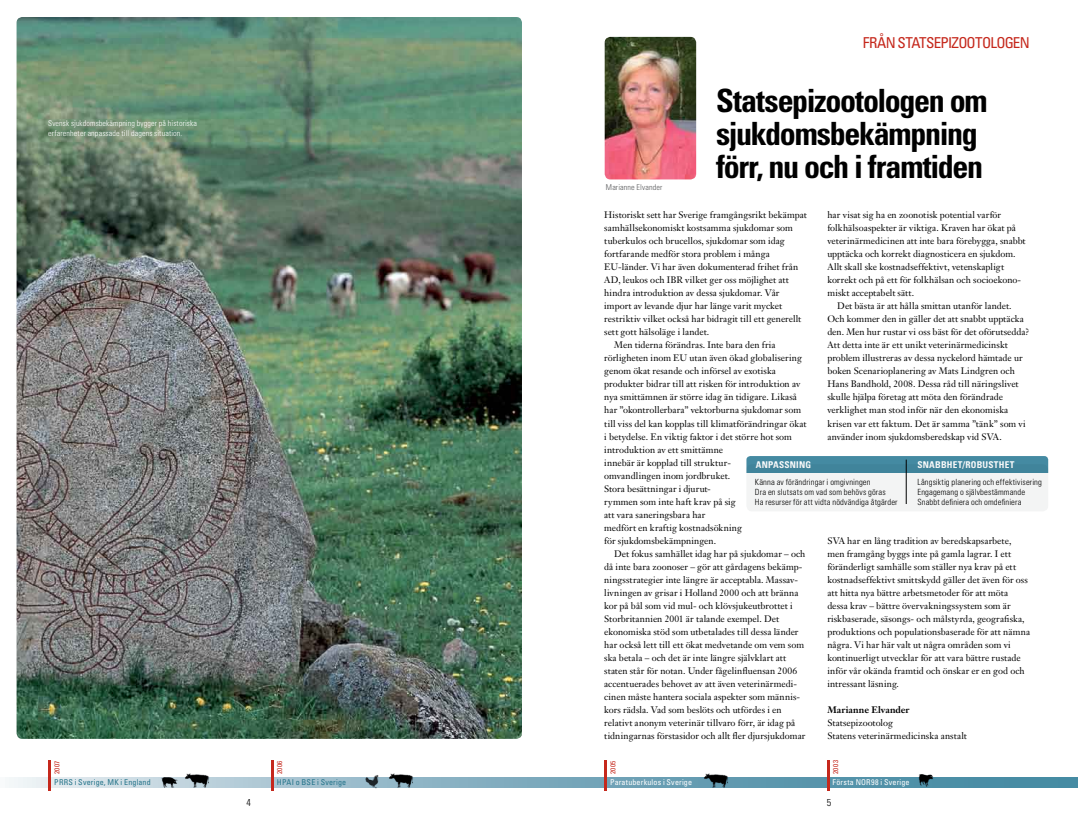
<style>
.page{position:relative;width:1078px;height:823px;background:#fff}
.page>*{position:absolute;margin:0;border:0;box-sizing:border-box;transform-origin:0 0}
.t1{font:700 condensed 32px/33px "Univers";letter-spacing:-.04em;color:#000}
.t2{font:condensed 15px "Univers";letter-spacing:-.045em;color:#c5281c}
.t3{font:300 condensed 10px "Univers";color:#000}
.t4{font:9.3px/13px "Janson Text";letter-spacing:.005em;color:#000}
.t5{font:700 condensed 9.3px "Univers";letter-spacing:.015em;color:#fff}
.t6{font:700 9.3px "Janson Text";letter-spacing:.005em;color:#000}
.t7{font:300 condensed 8.5px "Univers";letter-spacing:.015em;color:#000}
.t8{font:300 condensed 8px/10px "Univers";letter-spacing:.015em;color:#fff}
.t9{font:condensed 8px "Univers";letter-spacing:.025em;color:#fff}
.t10{font:condensed 8px "Univers";letter-spacing:.02em;color:#237389}
.t11{font:300 condensed 8px "Univers";letter-spacing:.02em;color:#58595b}
.t12{font:condensed 7px "Univers";letter-spacing:.065em;color:#c5281c}
.s1{color:#fff}
</style>
<div class="page">
<svg style="left:746px;top:456px;width:301px;height:11px;background:#458aa2"></svg>
<svg style="left:746px;top:464px;width:301px;height:47px;fill:#f3f4f4"></svg>
<hr style="left:905px;top:459px;width:1px;height:44px;background:#000">
<img style="left:604px;top:37px;width:92px;height:142px">
<img style="left:17px;top:17px;width:505px;height:721px">
<svg style="left:9px;top:776px;width:1068px;height:10px;background:#8fb6c6"></svg>
<hr style="left:604px;top:759px;width:3px;height:30px;background:#c5281c">
<hr style="left:826px;top:760px;width:3px;height:30px;background:#c5281c">
<hr style="left:48px;top:759px;width:3px;height:30px;background:#c5281c">
<hr style="left:271px;top:759px;width:3px;height:30px;background:#c5281c">
<img style="left:158px;top:776px;width:22px;height:12px">
<img style="left:362px;top:775px;width:20px;height:14px">
<img style="left:914px;top:774px;width:22px;height:13px">
<img style="left:184px;top:773px;width:26px;height:15px">
<img style="left:387px;top:773px;width:26px;height:15px">
<img style="left:702px;top:773px;width:26px;height:15px">
<p class="t8" style="left:48px;top:118px;width:150px">Svensk sjukdomsbekämpning bygger på historiska erfarenheter anpassade till dagens situation.</p>
<p class="t12" style="left:53px;top:774px;width:19px;rotate:-90deg">2007<span class="s1">?</span></p>
<p class="t10" style="left:54px;top:776px;width:98px">PRRS i Sverige, MK i England</p>
<h2 class="t2" style="left:862px;top:33px;width:168px">FRÅN STATSEPIZOOTOLOGEN</h2>
<h1 class="t1" style="left:715px;top:84px;width:273px">Statsepizootologen om sjukdomsbekämpning förr, nu och i framtiden</h1>
<p class="t12" style="left:275px;top:774px;width:19px;rotate:-90deg">2006<span class="s1">?</span></p>
<p class="t10" style="left:277px;top:776px;width:71px">HPAI o BSE i Sverige</p>
<p class="t11" style="left:605px;top:182px;width:58px">Marianne Elvander</p>
<p class="t4" style="left:604px;top:208px;width:204px">Historiskt sett har Sverige framgångsrikt bekämpat</p>
<p class="t4" style="left:604px;top:221px;width:190px">samhällsekonomiskt kostsamma sjukdomar som</p>
<p class="t4" style="left:604px;top:234px;width:182px">tuberkulos och brucellos, sjukdomar som idag</p>
<p class="t4" style="left:604px;top:247px;width:167px">fortfarande medför stora problem i många</p>
<p class="t4" style="left:604px;top:260px;width:195px">EU-länder. Vi har även dokumenterad frihet från</p>
<p class="t4" style="left:604px;top:273px;width:186px">AD, leukos och IBR vilket ger oss möjlighet att</p>
<p class="t4" style="left:604px;top:286px;width:177px">hindra introduktion av dessa sjukdomar. Vår</p>
<p class="t4" style="left:604px;top:299px;width:179px">import av levande djur har länge varit mycket</p>
<p class="t4" style="left:604px;top:312px;width:198px">restriktiv vilket också har bidragit till ett generellt</p>
<p class="t4" style="left:604px;top:325px;width:107px">sett gott hälsoläge i landet.</p>
<p class="t4" style="left:614px;top:338px;width:163px">Men tiderna förändras. Inte bara den fria</p>
<p class="t4" style="left:604px;top:351px;width:199px">rörligheten inom EU utan även ökad globalisering</p>
<p class="t4" style="left:604px;top:364px;width:173px">genom ökat resande och införsel av exotiska</p>
<p class="t4" style="left:604px;top:377px;width:198px">produkter bidrar till att risken för introduktion av</p>
<p class="t4" style="left:604px;top:390px;width:194px">nya smittämnen är större idag än tidigare. Likaså</p>
<p class="t4" style="left:604px;top:403px;width:198px">har ”okontrollerbara” vektorburna sjukdomar som</p>
<p class="t4" style="left:604px;top:416px;width:204px">till viss del kan kopplas till klimatförändringar ökat</p>
<p class="t4" style="left:604px;top:429px;width:189px">i betydelse. En viktig faktor i det större hot som</p>
<p class="t4" style="left:604px;top:442px;width:120px">introduktion av ett smittämne</p>
<p class="t4" style="left:604px;top:455px;width:128px">innebär är kopplad till struktur-</p>
<p class="t4" style="left:604px;top:468px;width:128px">omvandlingen inom jordbruket.</p>
<p class="t4" style="left:604px;top:481px;width:108px">Stora besättningar i djurut-</p>
<p class="t4" style="left:604px;top:494px;width:133px">rymmen som inte haft krav på sig</p>
<p class="t4" style="left:604px;top:507px;width:103px">att vara saneringsbara har</p>
<p class="t4" style="left:604px;top:520px;width:139px">medfört en kraftig kostnadsökning</p>
<p class="t4" style="left:604px;top:533px;width:113px">för sjukdomsbekämpningen.</p>
<p class="t4" style="left:614px;top:546px;width:193px">Det fokus samhället idag har på sjukdomar – och</p>
<p class="t4" style="left:604px;top:559px;width:200px">då inte bara zoonoser – gör att gårdagens bekämp-</p>
<p class="t4" style="left:604px;top:572px;width:195px">ningsstrategier inte längre är acceptabla. Massav-</p>
<p class="t4" style="left:604px;top:585px;width:196px">livningen av grisar i Holland 2000 och att bränna</p>
<p class="t4" style="left:604px;top:598px;width:190px">kor på bål som vid mul- och klövsjukeutbrottet i</p>
<p class="t4" style="left:604px;top:611px;width:176px">Storbritannien 2001 är talande exempel. Det</p>
<p class="t4" style="left:604px;top:624px;width:196px">ekonomiska stöd som utbetalades till dessa länder</p>
<p class="t4" style="left:604px;top:637px;width:201px">har också lett till ett ökat medvetande om vem som</p>
<p class="t4" style="left:604px;top:650px;width:183px">ska betala – och det är inte längre självklart att</p>
<p class="t4" style="left:604px;top:663px;width:194px">staten står för notan. Under fågelinfluensan 2006</p>
<p class="t4" style="left:604px;top:676px;width:194px">accentuerades behovet av att även veterinärmedi-</p>
<p class="t4" style="left:604px;top:689px;width:197px">cinen måste hantera sociala aspekter som männis-</p>
<p class="t4" style="left:604px;top:702px;width:179px">kors rädsla. Vad som beslöts och utfördes i en</p>
<p class="t4" style="left:604px;top:715px;width:192px">relativt anonym veterinär tillvaro förr, är idag på</p>
<p class="t4" style="left:604px;top:728px;width:203px">tidningarnas förstasidor och allt fler djursjukdomar</p>
<p class="t4" style="left:827px;top:208px;width:175px">har visat sig ha en zoonotisk potential varför</p>
<p class="t4" style="left:827px;top:221px;width:190px">folkhälsoaspekter är viktiga. Kraven har ökat på</p>
<p class="t4" style="left:827px;top:234px;width:200px">veterinärmedicinen att inte bara förebygga, snabbt</p>
<p class="t4" style="left:827px;top:247px;width:190px">upptäcka och korrekt diagnosticera en sjukdom.</p>
<p class="t4" style="left:827px;top:260px;width:178px">Allt skall ske kostnadseffektivt, vetenskapligt</p>
<p class="t4" style="left:827px;top:273px;width:195px">korrekt och på ett för folkhälsan och socioekono-</p>
<p class="t4" style="left:827px;top:286px;width:88px">miskt acceptabelt sätt.</p>
<p class="t4" style="left:837px;top:299px;width:176px">Det bästa är att hålla smittan utanför landet.</p>
<p class="t4" style="left:827px;top:312px;width:198px">Och kommer den in gäller det att snabbt upptäcka</p>
<p class="t4" style="left:827px;top:325px;width:204px">den. Men hur rustar vi oss bäst för det oförutsedda?</p>
<p class="t4" style="left:827px;top:338px;width:182px">Att detta inte är ett unikt veterinärmedicinskt</p>
<p class="t4" style="left:827px;top:351px;width:197px">problem illustreras av dessa nyckelord hämtade ur</p>
<p class="t4" style="left:827px;top:364px;width:189px">boken Scenarioplanering av Mats Lindgren och</p>
<p class="t4" style="left:827px;top:377px;width:193px">Hans Bandhold, 2008. Dessa råd till näringslivet</p>
<p class="t4" style="left:827px;top:390px;width:177px">skulle hjälpa företag att möta den förändrade</p>
<p class="t4" style="left:827px;top:403px;width:182px">verklighet man stod inför när den ekonomiska</p>
<p class="t4" style="left:827px;top:416px;width:200px">krisen var ett faktum. Det är samma ”tänk” som vi</p>
<p class="t4" style="left:827px;top:429px;width:176px">använder inom sjukdomsberedskap vid SVA.</p>
<p class="t5" style="left:755px;top:458px;width:57px">ANPASSNING</p>
<p class="t5" style="left:917px;top:458px;width:98px">SNABBHET/ROBUSTHET</p>
<p class="t7" style="left:754px;top:476px;width:117px">Känna av förändringar i omgivningen</p>
<p class="t7" style="left:917px;top:476px;width:126px">Långsiktig planering och effektivisering</p>
<p class="t7" style="left:754px;top:486px;width:150px">Dra en slutsats om vad som behövs göras E</p>
<p class="t7" style="left:921px;top:486px;width:105px">ngagemang o självbestämmande</p>
<p class="t7" style="left:754px;top:497px;width:156px">Ha resurser för att vidta nödvändiga åtgärder S</p>
<p class="t7" style="left:921px;top:497px;width:101px">nabbt definiera och omdefiniera</p>
<p class="t4" style="left:827px;top:533px;width:204px">SVA har en lång tradition av beredskapsarbete, men framgång byggs inte på gamla lagrar. I ett föränderligt samhälle som ställer nya krav på ett kostnadseffektivt smittskydd gäller det även för oss att hitta nya bättre arbetsmetoder för att möta dessa krav – bättre övervakningssystem som är riskbaserade, säsongs- och målstyrda, geografiska, produktions och populationsbaserade för att nämna några. Vi har här valt ut några områden som vi kontinuerligt utvecklar för att vara bättre rustade inför vår okända framtid och önskar er en god och intressant läsning.</p>
<p class="t6" style="left:827px;top:703px;width:84px">Marianne Elvander</p>
<p class="t4" style="left:827px;top:715px;width:141px">Statsepizootolog<br>Statens veterinärmedicinska anstalt</p>
<p class="t12" style="left:608px;top:773px;width:15px;rotate:-90deg">2005</p>
<p class="t9" style="left:610px;top:776px;width:83px">Paratuberkulos i Sverige</p>
<p class="t12" style="left:831px;top:773px;width:15px;rotate:-90deg">2003</p>
<p class="t9" style="left:832px;top:776px;width:79px">Första NOR98 i Sverige</p>
<p class="t3" style="left:246px;top:796px;width:6px">4</p>
<p class="t3" style="left:826px;top:796px;width:6px">5</p>
</div>
